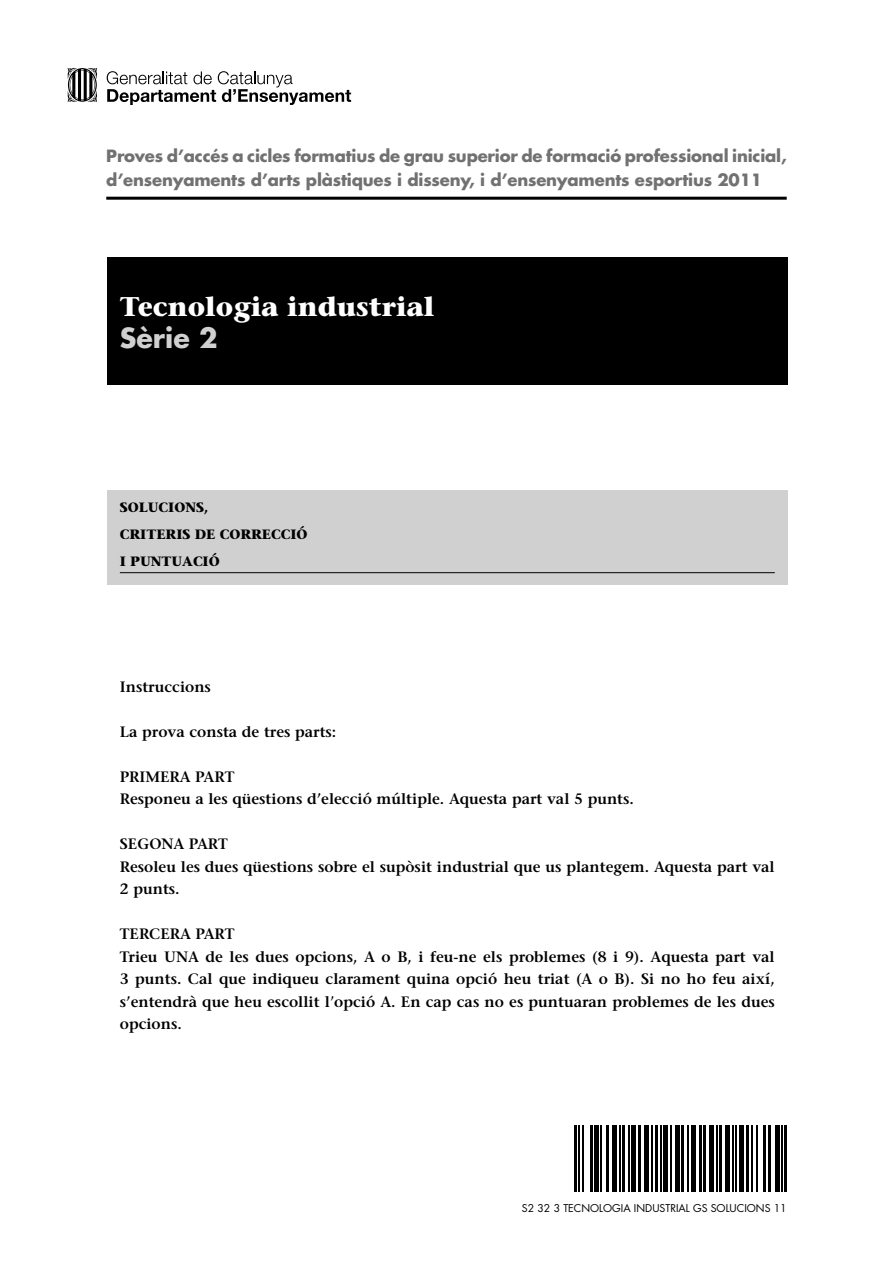
<style>
.page{position:relative;width:893px;height:1263px;background:#fff}
.page>*{position:absolute;margin:0;border:0;box-sizing:border-box;transform-origin:0 0}
.t1{font:700 27px "Stone Serif";color:#fff}
.t2{font:700 27px "Futura";color:#d0d0d0}
.t3{font:700 16.5px/24px "Futura";letter-spacing:-.01em;color:#717171}
.t4{font:600 15px/22.5px "Stone Serif";color:#000}
.t5{font:700 13.5px/27px "Stone Serif";color:#000}
.t6{font:10.5px "Futura";color:#000}
.s1{font-weight:400}
</style>
<div class="page">
<hr style="left:106px;top:197px;width:681px;height:3px;background:#000">
<div style="left:107px;top:257px;width:680px;height:128px;background:#000"></div>
<div style="left:107px;top:490px;width:680px;height:95px;background:#d0d0d0"></div>
<hr style="left:120px;top:572px;width:655px;height:1px;background:#000">
<hr style="left:574px;top:1126px;width:3px;height:66px;background:#000">
<hr style="left:578px;top:1126px;width:2px;height:66px;background:#000">
<hr style="left:583px;top:1126px;width:1px;height:66px;background:#000">
<hr style="left:590px;top:1126px;width:3px;height:66px;background:#000">
<div style="left:594px;top:1126px;width:5px;height:66px;background:#000"></div>
<hr style="left:600px;top:1126px;width:2px;height:66px;background:#000">
<hr style="left:606px;top:1126px;width:3px;height:66px;background:#000">
<hr style="left:612px;top:1126px;width:4px;height:66px;background:#000">
<hr style="left:619px;top:1126px;width:2px;height:66px;background:#000">
<hr style="left:622px;top:1126px;width:3px;height:66px;background:#000">
<hr style="left:628px;top:1126px;width:1px;height:66px;background:#000">
<hr style="left:631px;top:1126px;width:4px;height:66px;background:#000">
<hr style="left:638px;top:1126px;width:3px;height:66px;background:#000">
<div style="left:644px;top:1126px;width:5px;height:66px;background:#000"></div>
<hr style="left:652px;top:1126px;width:1px;height:66px;background:#000">
<hr style="left:654px;top:1126px;width:3px;height:66px;background:#000">
<hr style="left:660px;top:1126px;width:2px;height:66px;background:#000">
<div style="left:663px;top:1126px;width:5px;height:66px;background:#000"></div>
<hr style="left:671px;top:1126px;width:1px;height:66px;background:#000">
<hr style="left:675px;top:1126px;width:4px;height:66px;background:#000">
<hr style="left:681px;top:1126px;width:3px;height:66px;background:#000">
<hr style="left:687px;top:1126px;width:1px;height:66px;background:#000">
<div style="left:691px;top:1126px;width:5px;height:66px;background:#000"></div>
<hr style="left:698px;top:1126px;width:3px;height:66px;background:#000">
<hr style="left:703px;top:1126px;width:3px;height:66px;background:#000">
<hr style="left:709px;top:1126px;width:4px;height:66px;background:#000">
<hr style="left:716px;top:1126px;width:2px;height:66px;background:#000">
<hr style="left:719px;top:1126px;width:3px;height:66px;background:#000">
<hr style="left:725px;top:1126px;width:4px;height:66px;background:#000">
<hr style="left:732px;top:1126px;width:2px;height:66px;background:#000">
<hr style="left:735px;top:1126px;width:2px;height:66px;background:#000">
<hr style="left:740px;top:1126px;width:4px;height:66px;background:#000">
<hr style="left:745px;top:1126px;width:3px;height:66px;background:#000">
<hr style="left:751px;top:1126px;width:2px;height:66px;background:#000">
<hr style="left:756px;top:1126px;width:1px;height:66px;background:#000">
<hr style="left:763px;top:1126px;width:3px;height:66px;background:#000">
<hr style="left:767px;top:1126px;width:3px;height:66px;background:#000">
<hr style="left:775px;top:1126px;width:4px;height:66px;background:#000">
<hr style="left:781px;top:1126px;width:1px;height:66px;background:#000">
<hr style="left:784px;top:1126px;width:3px;height:66px;background:#000">
<svg style="left:107px;top:71px;width:244px;height:34px"></svg>
<svg style="left:68px;top:68px;width:29px;height:34px"></svg>
<p class="t3" style="left:106px;top:145px;width:682px">Proves d’accés a cicles formatius de grau superior de formació professional inicial, d’ensenyaments d’arts plàstiques i disseny, i d’ensenyaments esportius 2011</p>
<h1 class="t1" style="left:120px;top:296px;width:316px">Tecnologia industrial</h1>
<h1 class="t2" style="left:120px;top:326px;width:99px">Sèrie 2</h1>
<p class="t5" style="left:120px;top:495px;width:189px">SOLUCIONS,<br>CRITERIS DE CORRECCIÓ<br>I PUNTUACIÓ</p>
<p class="t4" style="left:120px;top:677px;width:93px">Instruccions</p>
<p class="t4" style="left:120px;top:722px;width:218px">La prova consta de tres parts:</p>
<p class="t4" style="left:120px;top:767px;width:516px">PRIMERA PART<br>Responeu a les qüestions d’elecció múltiple. Aquesta part val 5 punts.</p>
<p class="t4" style="left:120px;top:834px;width:656px">SEGONA PART<br>Resoleu les dues qüestions sobre el supòsit industrial que us plantegem. Aquesta part val<br>2 punts.</p>
<p class="t4" style="left:120px;top:924px;width:656px">TERCERA PART<br>Trieu UNA de les dues opcions, A o B, i feu-ne els problemes (8 i 9). Aquesta part val 3 punts. Cal que indiqueu clarament quina opció heu triat (A o B). Si no ho feu així, s’entendrà que heu escollit l<span class="s1">’</span>opció A. En cap cas no es puntuaran problemes de les dues opcions.</p>
<p class="t6" style="left:522px;top:1203px;width:266px">S2 32 3 TECNOLOGIA INDUSTRIAL GS SOLUCIONS 11</p>
</div>
